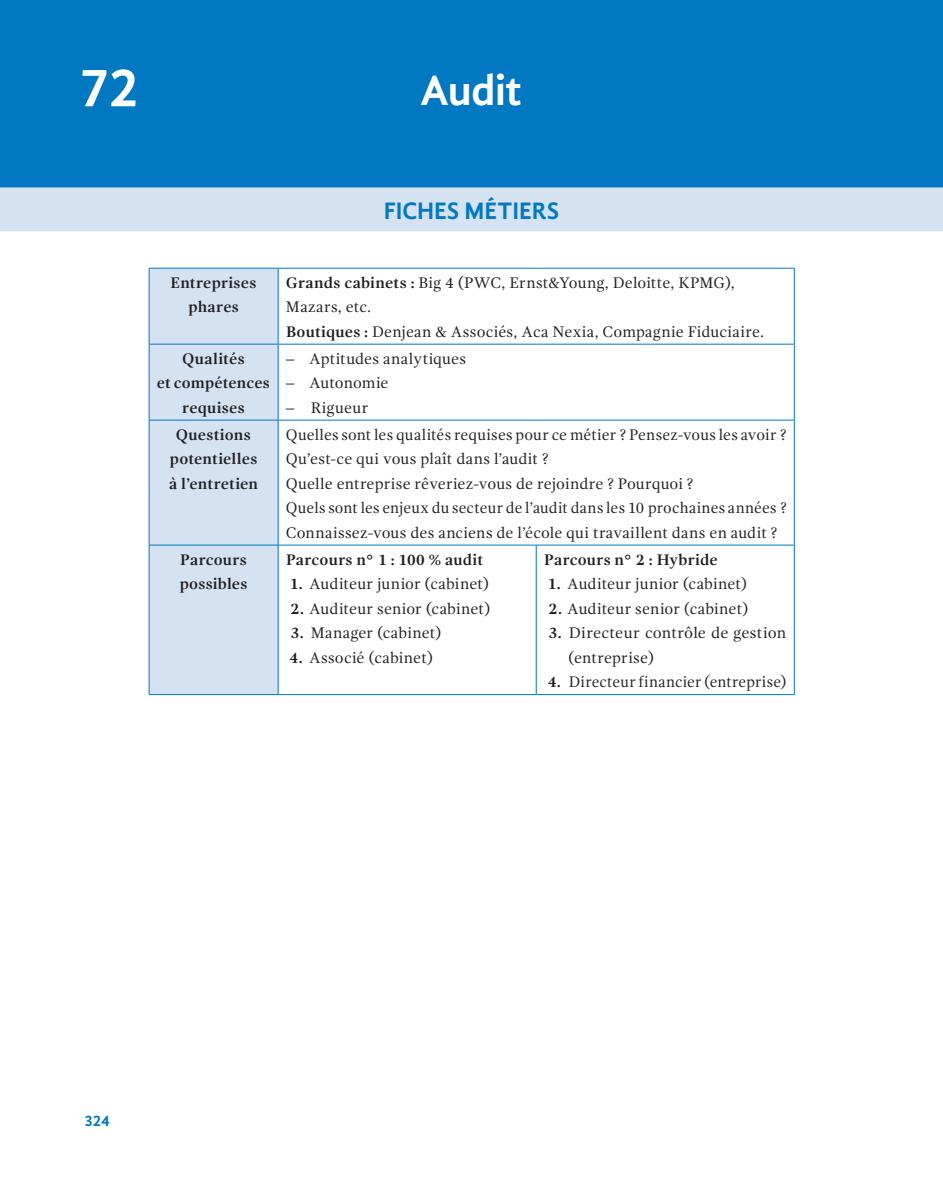
<style>
.page{position:relative;width:943px;height:1191px;background:#fff}
.page>*{position:absolute;margin:0;border:0;box-sizing:border-box;transform-origin:0 0}
.t1{font:700 56px "Gandhi Sans";color:#fff}
.t2{font:700 43.75px "Gandhi Sans";letter-spacing:-.01em;color:#fff}
.t3{font:700 24.5px "Gandhi Sans";letter-spacing:-.005em;color:#0079c2}
.t4{font:15.75px/24.5px "Gandhi Serif";letter-spacing:.01em;color:#231f20}
.t5{font:700 15.75px/24.5px "Gandhi Serif";letter-spacing:.01em;color:#231f20;text-align:center}
.t6{font:15.75px "Gandhi Serif";letter-spacing:.01em;color:#231f20;scale:.96 1}
.t7{font:700 15.75px "Gandhi Sans";color:#0079c2}
.s1{font-weight:700}
</style>
<div class="page">
<div style="left:0;top:0;width:943px;height:190px;background:#0079c2"></div>
<div style="left:0;top:187px;width:943px;height:44px;background:#d4e2f2"></div>
<div style="left:150px;top:269px;width:128px;height:425px;background:#d4e2f2"></div>
<hr style="left:278px;top:268px;width:1px;height:76px;background:#0079c2">
<hr style="left:149px;top:344px;width:129px;height:1px;background:#0079c2">
<hr style="left:278px;top:344px;width:258px;height:1px;background:#0079c2">
<hr style="left:278px;top:344px;width:1px;height:76px;background:#0079c2">
<hr style="left:536px;top:344px;width:258px;height:1px;background:#0079c2">
<hr style="left:794px;top:344px;width:1px;height:76px;background:#0079c2">
<hr style="left:149px;top:420px;width:129px;height:1px;background:#0079c2">
<hr style="left:278px;top:420px;width:258px;height:1px;background:#0079c2">
<hr style="left:278px;top:420px;width:1px;height:125px;background:#0079c2">
<hr style="left:536px;top:420px;width:258px;height:1px;background:#0079c2">
<hr style="left:149px;top:545px;width:129px;height:1px;background:#0079c2">
<hr style="left:278px;top:545px;width:258px;height:1px;background:#0079c2">
<hr style="left:278px;top:545px;width:1px;height:149px;background:#0079c2">
<hr style="left:536px;top:545px;width:258px;height:1px;background:#0079c2">
<hr style="left:536px;top:545px;width:1px;height:149px;background:#0079c2">
<hr style="left:149px;top:268px;width:129px;height:1px;background:#0079c2">
<hr style="left:149px;top:268px;width:1px;height:76px;background:#0079c2">
<hr style="left:149px;top:344px;width:1px;height:76px;background:#0079c2">
<hr style="left:149px;top:420px;width:1px;height:125px;background:#0079c2">
<hr style="left:149px;top:545px;width:1px;height:149px;background:#0079c2">
<hr style="left:149px;top:694px;width:129px;height:1px;background:#0079c2">
<hr style="left:278px;top:268px;width:258px;height:1px;background:#0079c2">
<hr style="left:536px;top:268px;width:258px;height:1px;background:#0079c2">
<hr style="left:794px;top:268px;width:1px;height:76px;background:#0079c2">
<hr style="left:794px;top:420px;width:1px;height:125px;background:#0079c2">
<hr style="left:794px;top:545px;width:1px;height:149px;background:#0079c2">
<hr style="left:278px;top:694px;width:258px;height:1px;background:#0079c2">
<hr style="left:536px;top:694px;width:258px;height:1px;background:#0079c2">
<h1 class="t1" style="left:79px;top:55px;width:62px">72</h1>
<h2 class="t2" style="left:420px;top:65px;width:103px">Audit</h2>
<h3 class="t3" style="left:384px;top:196px;width:177px">FICHES MÉTIERS</h3>
<p class="t5" style="left:170px;top:270px;width:87px">Entreprises phares</p>
<p class="t4" style="left:286px;top:270px;width:479px"><span class="s1">Grands cabinets :</span> Big 4 (PWC, Ernst&amp;Young, Deloitte, KPMG),<br>Mazars, etc.<br><span class="s1">Boutiques :</span> Denjean &amp; Associés, Aca Nexia, Compagnie Fiduciaire.</p>
<p class="t5" style="left:157px;top:346px;width:114px">Qualités<br>et compétences requises</p>
<p class="t4" style="left:285px;top:346px;width:182px">– Aptitudes analytiques</p>
<p class="t4" style="left:285px;top:371px;width:105px">– Autonomie</p>
<p class="t4" style="left:285px;top:395px;width:84px">– Rigueur</p>
<p class="t5" style="left:169px;top:422px;width:91px">Questions potentielles à l’entretien</p>
<p class="t4" style="left:286px;top:422px;width:502px">Quelles sont les qualités requises pour ce métier ? Pensez-vous les avoir ?<br>Qu’est-ce qui vous plaît dans l’audit ?<br>Quelle entreprise rêveriez-vous de rejoindre ? Pourquoi ?<br>Quels sont les enjeux du secteur de l’audit dans les 10 prochaines années ?<br>Connaissez-vous des anciens de l’école qui travaillent dans en audit ?</p>
<p class="t5" style="left:180px;top:547px;width:69px;text-align:left">Parcours possibles</p>
<p class="t5" style="left:286px;top:547px;width:198px">Parcours n° 1 : 100 % audit</p>
<p class="t5" style="left:544px;top:547px;width:175px">Parcours n° 2 : Hybride</p>
<p class="t4" style="left:548px;top:571px;width:201px"><span class="s1">1.</span> Auditeur junior (cabinet)</p>
<p class="t4" style="left:549px;top:596px;width:201px"><span class="s1">2.</span> Auditeur senior (cabinet)</p>
<p class="t4" style="left:568px;top:620px;width:219px;text-indent:-19px"><span class="s1">3.</span> Directeur contrôle de gestion (entreprise)</p>
<p class="t6" style="left:547px;top:673px;width:250px"><span class="s1">4.</span> Directeur financier (entreprise)</p>
<p class="t4" style="left:290px;top:571px;width:201px"><span class="s1">1.</span> Auditeur junior (cabinet)</p>
<p class="t4" style="left:291px;top:596px;width:201px"><span class="s1">2.</span> Auditeur senior (cabinet)</p>
<p class="t4" style="left:291px;top:620px;width:152px"><span class="s1">3.</span> Manager (cabinet)</p>
<p class="t4" style="left:289px;top:645px;width:145px"><span class="s1">4.</span> Associé (cabinet)</p>
<p class="t7" style="left:84px;top:1112px;width:27px">324</p>
</div>
